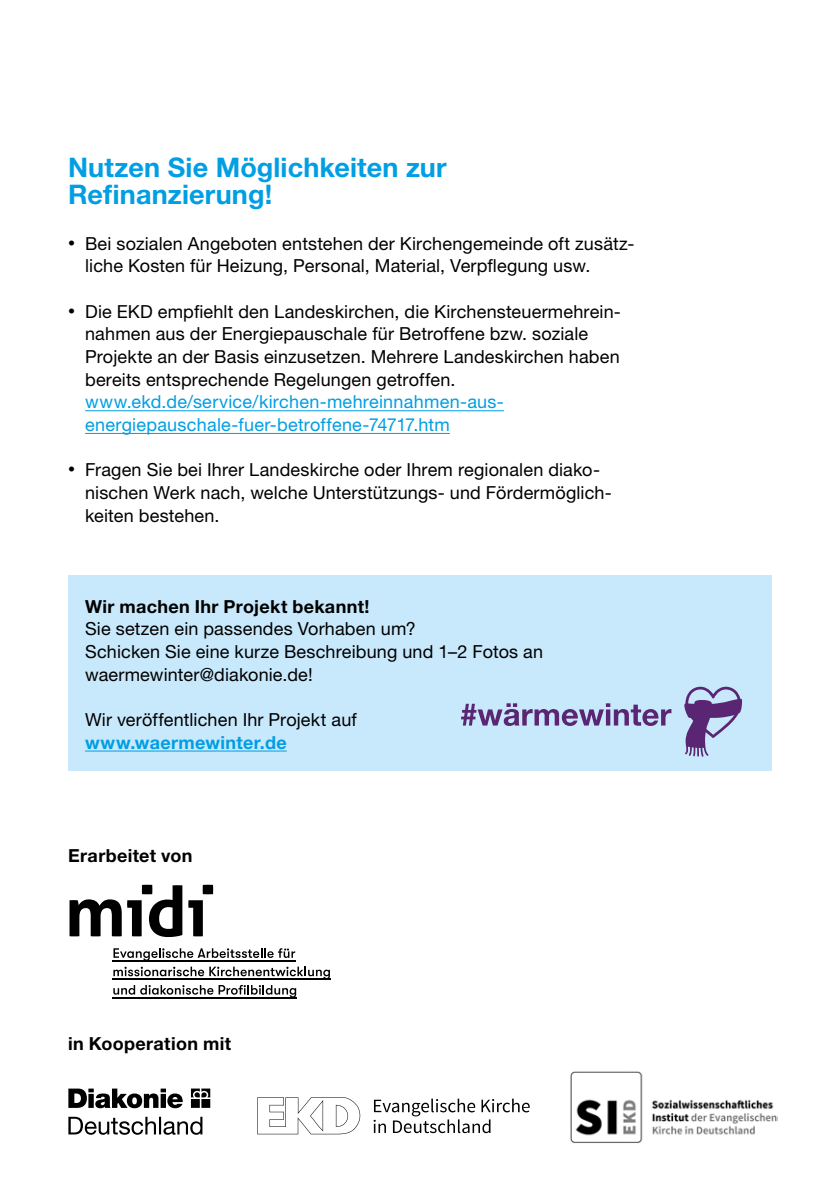
<style>
.page{position:relative;width:840px;height:1191px;background:#fff}
.page>*{position:absolute;margin:0;border:0;box-sizing:border-box;transform-origin:0 0}
.t1{font:700 27px/26.6px "Helvetica Neue LT Pro";letter-spacing:.005em;color:#009ee3}
.t2{font:18px/22.6px "Helvetica Neue LT Pro";letter-spacing:.01em;color:#000}
.t3{font:18px/22.6px "Helvetica Neue LT Pro";letter-spacing:.015em;color:#009ee3}
.t4{font:700 18px "Helvetica Neue LT Pro";letter-spacing:.02em;color:#000}
.t5{font:700 18px "Helvetica Neue LT Pro";letter-spacing:.02em;color:#009ee3}
.s1{font-size:14px}
</style>
<div class="page">
<div style="left:68px;top:575px;width:703px;height:196px;background:#c8e8fb"></div>
<hr style="left:85px;top:410px;width:418px;height:1px;background:#009ee3">
<hr style="left:85px;top:433px;width:364px;height:1px;background:#009ee3">
<hr style="left:85px;top:750px;width:201px;height:1px;background:#009ee3">
<svg style="left:69px;top:884px;width:144px;height:53px"></svg>
<hr style="left:112px;top:960px;width:183px;height:1px;background:#000">
<hr style="left:112px;top:978px;width:219px;height:1px;background:#000">
<hr style="left:112px;top:997px;width:185px;height:1px;background:#000">
<svg style="left:113px;top:948px;width:182px;height:12px"></svg>
<svg style="left:113px;top:966px;width:217px;height:12px"></svg>
<svg style="left:113px;top:985px;width:183px;height:12px"></svg>
<svg style="left:68px;top:1116px;width:134px;height:18px"></svg>
<svg style="left:68px;top:1088px;width:142px;height:20px"></svg>
<svg style="left:373px;top:1098px;width:156px;height:35px"></svg>
<svg style="left:257px;top:1097px;width:104px;height:37px"></svg>
<img style="left:570px;top:1071px;width:207px;height:72px">
<svg style="left:461px;top:703px;width:210px;height:23px"></svg>
<svg style="left:684px;top:686px;width:58px;height:70px"></svg>
<h1 class="t1" style="left:68px;top:154px;width:380px">Nutzen Sie Möglichkeiten zur<br>Refinanzierung!</h1>
<p class="t2" style="left:85px;top:231px;width:550px;text-indent:-17px"><span class="s1">•</span> Bei sozialen Angeboten entstehen der Kirchengemeinde oft zusätz&shy;liche Kosten für Heizung, Personal, Material, Verpflegung usw.</p>
<p class="t2" style="left:85px;top:299px;width:536px;text-indent:-17px"><span class="s1">•</span> Die EKD empfiehlt den Landeskirchen, die Kirchensteuermehrein&shy;nahmen aus der Energiepauschale für Betroffene bzw. soziale Projekte an der Basis einzusetzen. Mehrere Landeskirchen haben bereits entsprechende Regelungen getroffen.</p>
<p class="t3" style="left:85px;top:390px;width:420px">www.ekd.de/service/kirchen-mehreinnahmen-aus&shy;energiepauschale-fuer-betroffene-74717.htm</p>
<p class="t2" style="left:85px;top:458px;width:528px;text-indent:-17px"><span class="s1">•</span> Fragen Sie bei Ihrer Landeskirche oder Ihrem regionalen diako&shy;nischen Werk nach, welche Unterstützungs- und Fördermöglich&shy;keiten bestehen.</p>
<p class="t4" style="left:85px;top:595px;width:286px">Wir machen Ihr Projekt bekannt!</p>
<p class="t2" style="left:85px;top:617px;width:459px">Sie setzen ein passendes Vorhaben um?<br>Schicken Sie eine kurze Beschreibung und 1–2 Fotos an waermewinter@diakonie.de!</p>
<p class="t2" style="left:85px;top:708px;width:273px">Wir veröffentlichen Ihr Projekt auf</p>
<p class="t5" style="left:85px;top:731px;width:203px">www.waermewinter.de</p>
<p class="t4" style="left:68px;top:844px;width:126px">Erarbeitet von</p>
<p class="t4" style="left:68px;top:1031px;width:164px">in Kooperation mit</p>
</div>
